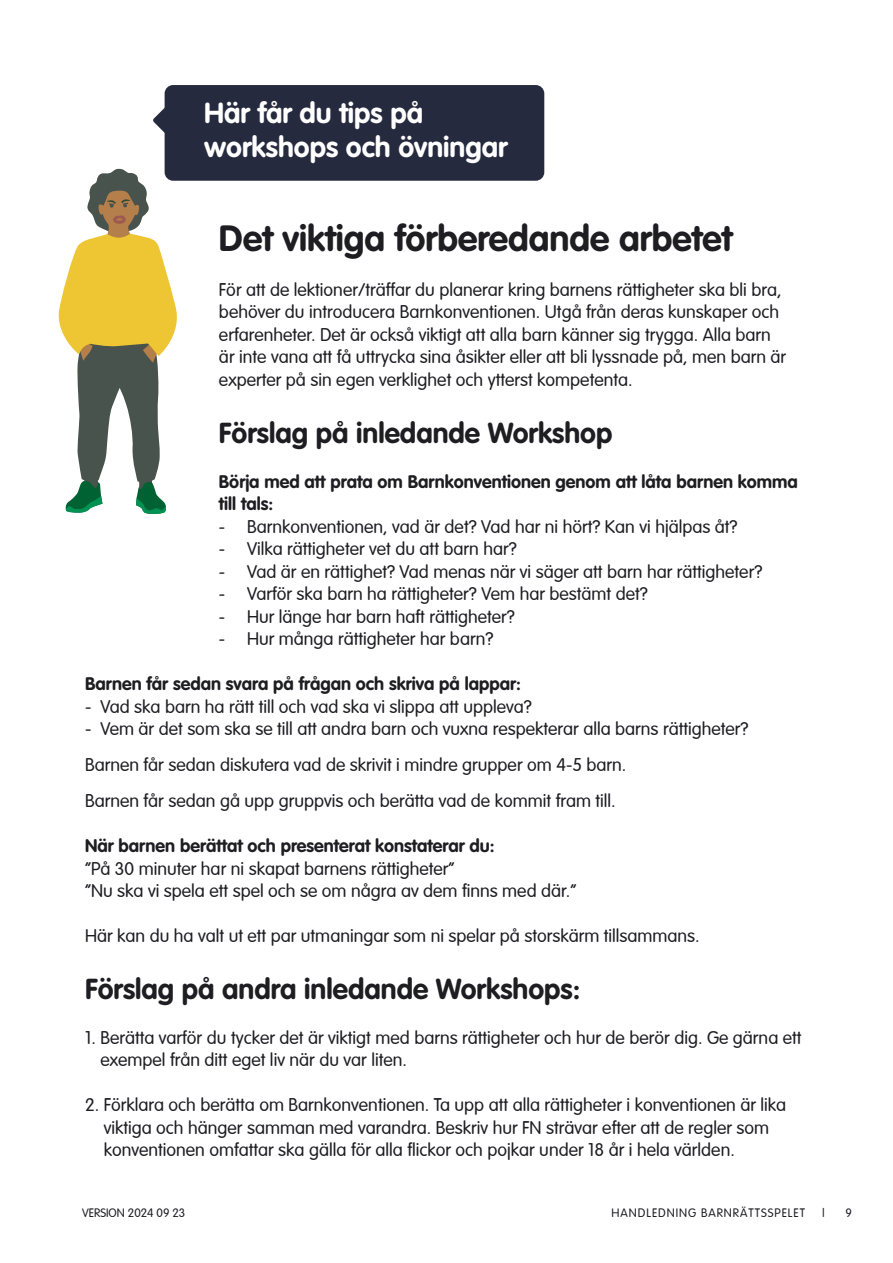
<style>
.page{position:relative;width:893px;height:1263px;background:#fff}
.page>*{position:absolute;margin:0;border:0;box-sizing:border-box;transform-origin:0 0}
._24pt_bold{font:700 36px "VAG Rounded Std";color:#1d1d22}
._19pt_bold{font:700 28.5px "VAG Rounded Std";color:#1d1d22}
.t1{font:700 28.5px/34.2px "VAG Rounded Std";color:#fff}
.t2{font:300 18px/22.5px "VAG Rounded";color:#1d1d22}
._13pt_bold{font:700 18px/22.5px "VAG Rounded Std";color:#1d1d22}
.t3{font:300 12px "VAG Rounded";letter-spacing:.08em;color:#1d1d22}
.t4{font:300 12px "VAG Rounded";color:#1d1d22}
</style>
<div class="page">
<div style="left:165px;top:85px;width:379px;height:96px;background:#262a3e;border-radius:9px"></div>
<svg style="left:153px;top:103px;width:12px;height:34px"></svg>
<svg style="left:58px;top:169px;width:122px;height:345px"></svg>
<p class="t1" style="left:204px;top:97px;width:305px">Här får du tips på workshops och övningar</p>
<p class="_24pt_bold" style="left:219px;top:217px;width:515px">Det viktiga förberedande arbetet</p>
<p class="t2" style="left:219px;top:278px;width:569px">För att de lektioner/träffar du planerar kring barnens rättigheter ska bli bra, behöver du introducera Barnkonventionen. Utgå från deras kunskaper och erfarenheter. Det är också viktigt att alla barn känner sig trygga. Alla barn är inte vana att få uttrycka sina åsikter eller att bli lyssnade på, men barn är experter på sin egen verklighet och ytterst kompetenta.</p>
<p class="_19pt_bold" style="left:219px;top:416px;width:395px">Förslag på inledande Workshop</p>
<p class="_13pt_bold" style="left:219px;top:471px;width:580px">Börja med att prata om Barnkonventionen genom att låta barnen komma till tals:</p>
<p class="t2" style="left:219px;top:515px;width:520px">- Barnkonventionen, vad är det? Vad har ni hört? Kan vi hjälpas åt?</p>
<p class="t2" style="left:219px;top:538px;width:299px">- Vilka rättigheter vet du att barn har?</p>
<p class="t2" style="left:219px;top:560px;width:545px">- Vad är en rättighet? Vad menas när vi säger att barn har rättigheter?</p>
<p class="t2" style="left:219px;top:583px;width:430px">- Varför ska barn ha rättigheter? Vem har bestämt det?</p>
<p class="t2" style="left:219px;top:605px;width:297px">- Hur länge har barn haft rättigheter?</p>
<p class="t2" style="left:219px;top:628px;width:276px">- Hur många rättigheter har barn?</p>
<p class="_13pt_bold" style="left:85px;top:673px;width:437px">Barnen får sedan svara på frågan och skriva på lappar:</p>
<p class="t2" style="left:85px;top:695px;width:448px">- Vad ska barn ha rätt till och vad ska vi slippa att uppleva?</p>
<p class="t2" style="left:85px;top:718px;width:665px">- Vem är det som ska se till att andra barn och vuxna respekterar alla barns rättigheter?</p>
<p class="t2" style="left:85px;top:754px;width:543px">Barnen får sedan diskutera vad de skrivit i mindre grupper om 4-5 barn.</p>
<p class="t2" style="left:85px;top:790px;width:532px">Barnen får sedan gå upp gruppvis och berätta vad de kommit fram till.</p>
<p class="_13pt_bold" style="left:85px;top:835px;width:411px">När barnen berättat och presenterat konstaterar du:</p>
<p class="t2" style="left:85px;top:857px;width:371px">”På 30 minuter har ni skapat barnens rättigheter”</p>
<p class="t2" style="left:85px;top:880px;width:493px">”Nu ska vi spela ett spel och se om några av dem finns med där.”</p>
<p class="t2" style="left:85px;top:925px;width:616px">Här kan du ha valt ut ett par utmaningar som ni spelar på storskärm tillsammans.</p>
<p class="_19pt_bold" style="left:85px;top:972px;width:497px">Förslag på andra inledande Workshops:</p>
<p class="t2" style="left:100px;top:1026px;width:703px;text-indent:-15px">1. Berätta varför du tycker det är viktigt med barns rättigheter och hur de berör dig. Ge gärna ett exempel från ditt eget liv när du var liten.</p>
<p class="t2" style="left:104px;top:1094px;width:684px;text-indent:-19px">2. Förklara och berätta om Barnkonventionen. Ta upp att alla rättigheter i konventionen är lika viktiga och hänger samman med varandra. Beskriv hur FN strävar efter att de regler som konventionen omfattar ska gälla för alla flickor och pojkar under 18 år i hela världen.</p>
<p class="t4" style="left:82px;top:1206px;width:105px">VERSION 2024 09 23</p>
<p class="t3" style="left:612px;top:1206px;width:195px">HANDLEDNING BARNRÄTTSSPELET</p>
<p class="t3" style="left:822px;top:1206px;width:4px">|</p>
<p class="t3" style="left:845px;top:1206px;width:8px">9</p>
</div>
